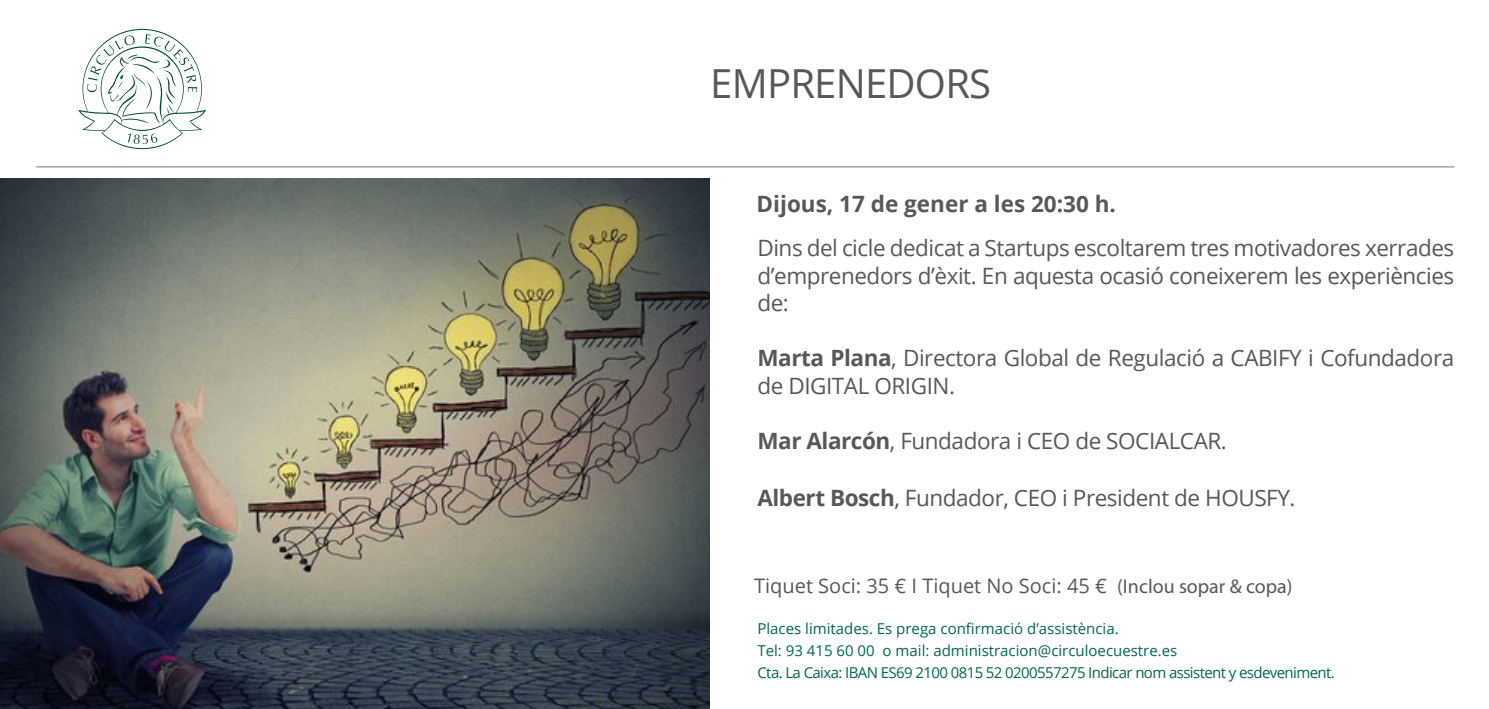
<style>
.page{position:relative;width:1489px;height:709px;background:#fff}
.page>*{position:absolute;margin:0;border:0;box-sizing:border-box;transform-origin:0 0}
.t1{font:40px "Open Sans";letter-spacing:-.02em;color:#57585a}
.t2{font:22.5px/27.5px "Open Sans";letter-spacing:-.02em;color:#57585a;text-align:justify}
.t3{font:700 22.5px "Open Sans";color:#57585a}
.t4{font:20px "Open Sans";color:#57585a}
.t5{font:15px "Open Sans";color:#00684b}
.t6{font:15px "Open Sans";letter-spacing:-.04em;color:#00684b}
.s1{font-weight:700}
.s2{font-family:"Myriad Pro"}
</style>
<div class="page">
<svg style="left:78px;top:29px;width:128px;height:120px"></svg>
<hr style="left:36px;top:166px;width:1418px;height:1px;background:#231f20">
<img style="left:0;top:178px;width:709px;height:531px">
<p class="t1" style="left:710px;top:56px;width:282px">EMPRENEDORS</p>
<p class="t3" style="left:756px;top:188px;width:361px">Dijous, 17 de gener a les 20:30 h.</p>
<p class="t2" style="left:757px;top:234px;width:698px">Dins del cicle dedicat a Startups escoltarem tres motivadores xerrades d’emprenedors d’èxit. En aquesta ocasió coneixerem les experiències de:</p>
<p class="t2" style="left:757px;top:344px;width:698px"><span class="s1">Marta Plana</span>, Directora Global de Regulació a CABIFY i Cofundadora de DIGITAL ORIGIN.</p>
<p class="t2" style="left:757px;top:426px;width:471px"><span class="s1">Mar Alarcón</span>, Fundadora i CEO de SOCIALCAR.</p>
<p class="t2" style="left:757px;top:484px;width:539px"><span class="s1">Albert Bosch</span>, Fundador, CEO i President de HOUSFY.</p>
<p class="t4" style="left:754px;top:572px;width:540px">Tiquet Soci: 35 € I Tiquet No Soci: 45 € <span class="s2">(Inclou sopar &amp; copa)</span></p>
<p class="t5" style="left:757px;top:618px;width:363px">Places limitades. Es prega confirmació d’assistència.</p>
<p class="t5" style="left:757px;top:640px;width:421px">Tel: 93 415 60 00 o mail: administracion@circuloecuestre.es</p>
<p class="t6" style="left:757px;top:662px;width:579px">Cta. La Caixa: IBAN ES69 2100 0815 52 0200557275 Indicar nom assistent y esdeveniment.</p>
</div>
